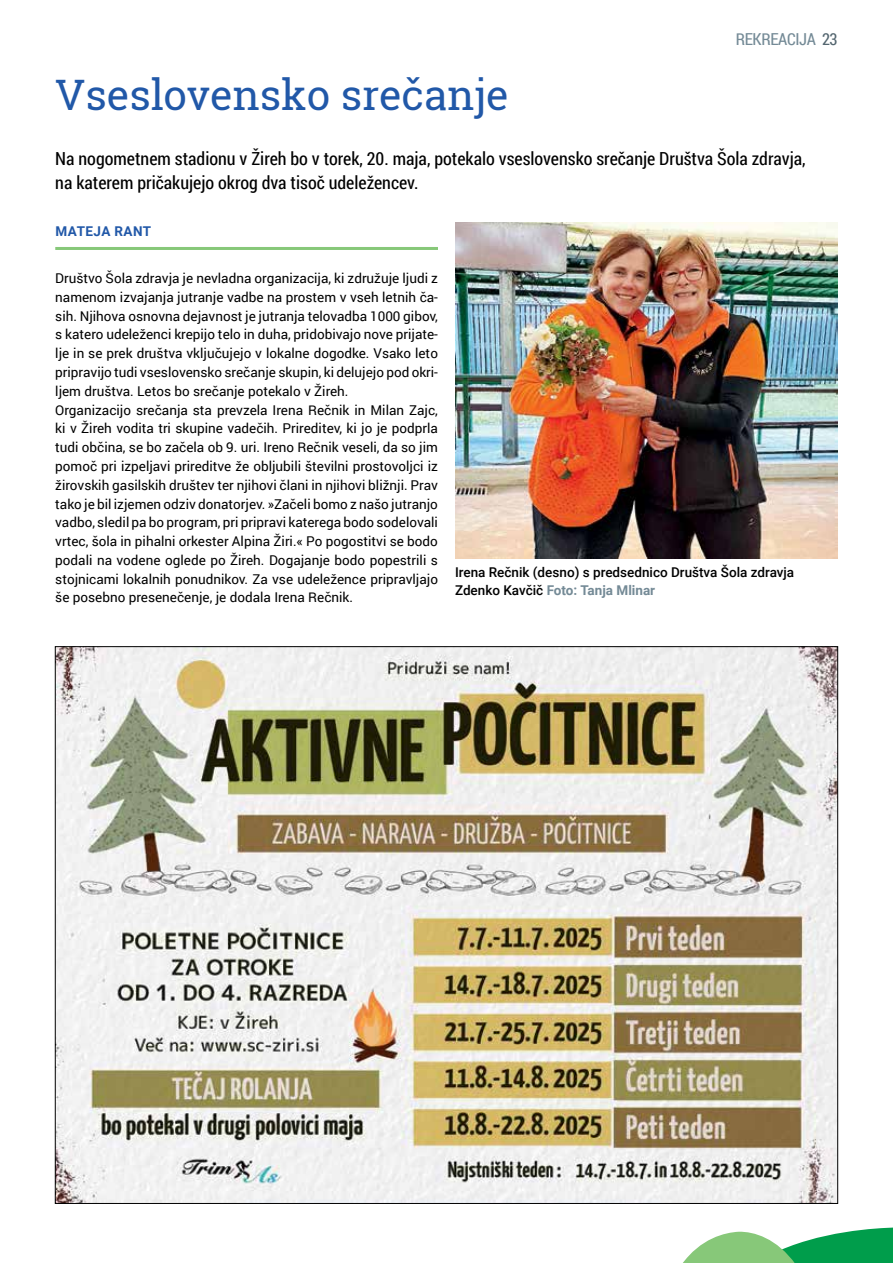
<style>
.page{position:relative;width:893px;height:1263px;background:#fff}
.page>*{position:absolute;margin:0;border:0;box-sizing:border-box;transform-origin:0 0}
.t1{font:42px "Roboto Slab";color:#2158a8}
.t2{font:18px/24px "Roboto Condensed";color:#000}
.t3{font:16.5px "Roboto Condensed";letter-spacing:-.02em;color:#748a96}
.t4{font:13.5px/18.8px "Roboto";color:#000}
.t5{font:500 13.5px/18.3px "Roboto";color:#000}
.t6{font:700 13.5px "Roboto";letter-spacing:.035em;color:#2158a8}
.s1{color:#546670}
.s2{font-weight:700;color:#748a96}
</style>
<div class="page">
<svg style="left:683px;top:1227px;width:210px;height:36px"></svg>
<hr style="left:55px;top:247px;width:383px;height:3px;background:#87c879">
<img style="left:455px;top:222px;width:383px;height:336px">
<img style="left:57px;top:648px;width:779px;height:554px">
<h1 class="t1" style="left:55px;top:66px;width:455px">Vseslovensko srečanje</h1>
<p class="t3" style="left:736px;top:27px;width:103px">Rekreacija <span class="s1">23</span></p>
<h2 class="t2" style="left:55px;top:146px;width:752px">Na nogometnem stadionu v Žireh bo v torek, 20. maja, potekalo vseslovensko srečanje Društva Šola zdravja, na katerem pričakujejo okrog dva tisoč udeležencev.</h2>
<p class="t6" style="left:56px;top:222px;width:97px">MATEJA RANT</p>
<p class="t4" style="left:55px;top:268px;width:384px">Društvo Šola zdravja je nevladna organizacija, ki združuje ljudi z namenom izvajanja jutranje vadbe na prostem v vseh letnih ča&shy;sih. Njihova osnovna dejavnost je jutranja telovadba 1000 gibov, s katero udeleženci krepijo telo in duha, pridobivajo nove prijate&shy;lje in se prek društva vključujejo v lokalne dogodke. Vsako leto pripravijo tudi vseslovensko srečanje skupin, ki delujejo pod okri&shy;ljem društva. Letos bo srečanje potekalo v Žireh.<br>Organizacijo srečanja sta prevzela Irena Rečnik in Milan Zajc, ki v Žireh vodita tri skupine vadečih. Prireditev, ki jo je podprla tudi občina, se bo začela ob 9. uri. Ireno Rečnik veseli, da so jim pomoč pri izpeljavi prireditve že obljubili številni prostovoljci iz žirovskih gasilskih društev ter njihovi člani in njihovi bližnji. Prav tako je bil izjemen odziv donatorjev. »Začeli bomo z našo jutranjo vadbo, sledil pa bo program, pri pripravi katerega bodo sodelovali vrtec, šola in pihalni orkester Alpina Žiri.« Po pogostitvi se bodo podali na vodene oglede po Žireh. Dogajanje bodo popestrili s stojnicami lokalnih ponudnikov. Za vse udeležence pripravljajo še posebno presenečenje, je dodala Irena Rečnik.</p>
<p class="t5" style="left:455px;top:562px;width:341px">Irena Rečnik (desno) s predsednico Društva Šola zdravja<br>Zdenko Kavčič <span class="s2">Foto: Tanja Mlinar</span></p>
</div>
